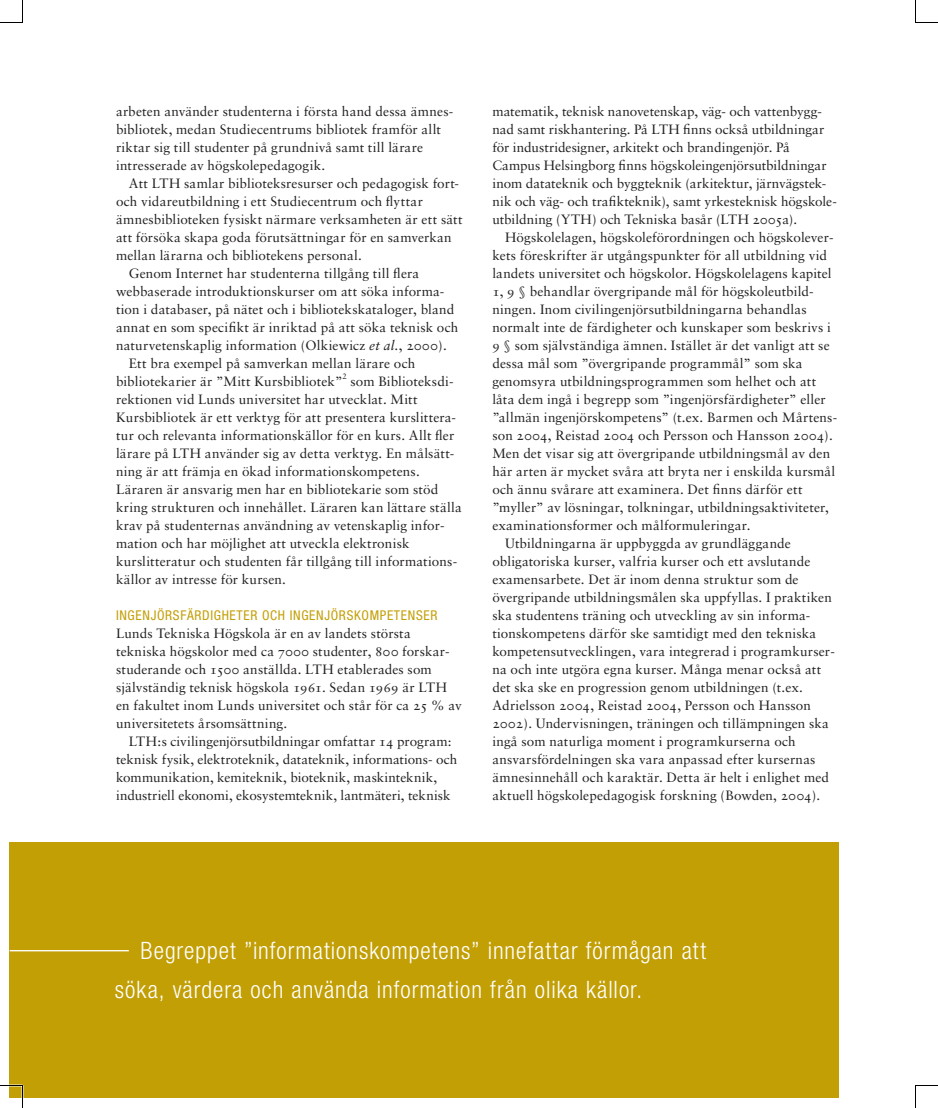
<style>
.page{position:relative;width:938px;height:1108px;background:#fff}
.page>*{position:absolute;margin:0;border:0;box-sizing:border-box;transform-origin:0 0}
.t1{font:300 condensed 24px/39px "Helvetica Neue";letter-spacing:.04em;color:#fff}
.t2{font:13.5px/18px "Sabon";letter-spacing:.01em;color:#231f20}
.t3{font:condensed 13.5px "Helvetica Neue";letter-spacing:.05em;color:#c39f06}
.t4{font:7.8px "Sabon";color:#231f20}
.s1{font-style:italic}
.s2{font-family:"Sabon Roman SC"}
</style>
<div class="page">
<div style="left:10px;top:842px;width:829px;height:256px;background:#c39f06"></div>
<hr style="left:10px;top:950px;width:119px;height:1px;background:#fff">
<svg style="left:0;top:0;width:23px;height:23px"></svg>
<svg style="left:0;top:1085px;width:23px;height:23px"></svg>
<svg style="left:915px;top:0;width:23px;height:23px"></svg>
<svg style="left:915px;top:1085px;width:23px;height:23px"></svg>
<p class="t2" style="left:116px;top:102px;width:339px">arbeten använder studenterna i första hand dessa ämnes&shy;bibliotek, medan Studiecentrums bibliotek framför allt riktar sig till studenter på grundnivå samt till lärare intresserade av högskolepedagogik.</p>
<p class="t2" style="left:129px;top:174px;width:332px">Att LTH samlar biblioteksresurser och pedagogisk fort-</p>
<p class="t2" style="left:116px;top:192px;width:308px">och vidareutbildning i ett Studiecentrum och flyttar</p>
<p class="t2" style="left:116px;top:210px;width:348px">ämnesbiblioteken fysiskt närmare verksamheten är ett sätt</p>
<p class="t2" style="left:116px;top:228px;width:337px">att försöka skapa goda förutsättningar för en samverkan</p>
<p class="t2" style="left:116px;top:246px;width:247px">mellan lärarna och bibliotekens personal.</p>
<p class="t2" style="left:129px;top:264px;width:292px">Genom Internet har studenterna tillgång till flera</p>
<p class="t2" style="left:116px;top:282px;width:330px">webbaserade introduktionskurser om att söka informa-</p>
<p class="t2" style="left:116px;top:300px;width:340px">tion i databaser, på nätet och i bibliotekskataloger, bland</p>
<p class="t2" style="left:116px;top:318px;width:344px">annat en som specifikt är inriktad på att söka teknisk och</p>
<p class="t2" style="left:116px;top:336px;width:332px">naturvetenskaplig information (Olkiewicz <span class="s1">et al.</span>, <span class="s2">2000</span>).</p>
<p class="t2" style="left:129px;top:354px;width:288px">Ett bra exempel på samverkan mellan lärare och</p>
<p class="t2" style="left:116px;top:372px;width:228px">bibliotekarier är ”Mitt Kursbibliotek”</p>
<p class="t4" style="left:342px;top:371px;width:6px">2</p>
<p class="t2" style="left:116px;top:372px;width:347px;text-indent:234px">som Biblioteksdi&shy;rektionen vid Lunds universitet har utvecklat. Mitt Kursbibliotek är ett verktyg för att presentera kurslittera&shy;tur och relevanta informationskällor för en kurs. Allt fler lärare på LTH använder sig av detta verktyg. En målsätt&shy;ning är att främja en ökad informationskompetens.<br>Läraren är ansvarig men har en bibliotekarie som stöd kring strukturen och innehållet. Läraren kan lättare ställa krav på studenternas användning av vetenskaplig infor&shy;mation och har möjlighet att utveckla elektronisk kurslitteratur och studenten får tillgång till informations&shy;källor av intresse för kursen.</p>
<p class="t3" style="left:116px;top:607px;width:323px">INGENJÖRSFÄRDIGHETER OCH INGENJÖRSKOMPETENSER</p>
<p class="t2" style="left:116px;top:624px;width:347px">Lunds Tekniska Högskola är en av landets största tekniska högskolor med ca <span class="s2">7000</span> studenter, <span class="s2">800</span> forskar&shy;studerande och <span class="s2">1500</span> anställda. LTH etablerades som självständig teknisk högskola <span class="s2">1961</span>. Sedan <span class="s2">1969</span> är LTH en fakultet inom Lunds universitet och står för ca <span class="s2">25</span> % av universitetets årsomsättning.</p>
<p class="t2" style="left:116px;top:732px;width:343px;text-indent:13px">LTH:s civilingenjörsutbildningar omfattar <span class="s2">14</span> program: teknisk fysik, elektroteknik, datateknik, informations- och kommunikation, kemiteknik, bioteknik, maskinteknik, industriell ekonomi, ekosystemteknik, lantmäteri, teknisk</p>
<p class="t2" style="left:492px;top:102px;width:346px">matematik, teknisk nanovetenskap, väg- och vattenbygg&shy;nad samt riskhantering. På LTH finns också utbildningar för industridesigner, arkitekt och brandingenjör. På Campus Helsingborg finns högskoleingenjörsutbildningar inom datateknik och byggteknik (arkitektur, järnvägstek&shy;nik och väg- och trafikteknik), samt yrkesteknisk högskole&shy;utbildning (YTH) och Tekniska basår (LTH <span class="s2">2005</span>a).</p>
<p class="t2" style="left:505px;top:228px;width:330px">Högskolelagen, högskoleförordningen och högskolever-</p>
<p class="t2" style="left:492px;top:246px;width:336px">kets föreskrifter är utgångspunkter för all utbildning vid</p>
<p class="t2" style="left:492px;top:264px;width:341px">landets universitet och högskolor. Högskolelagens kapitel</p>
<p class="t2" style="left:492px;top:282px;width:323px"><span class="s2">1, 9</span> § behandlar övergripande mål för högskoleutbild-</p>
<p class="t2" style="left:492px;top:300px;width:316px">ningen. Inom civilingenjörsutbildningarna behandlas</p>
<p class="t2" style="left:492px;top:318px;width:340px">normalt inte de färdigheter och kunskaper som beskrivs i</p>
<p class="t2" style="left:492px;top:336px;width:339px"><span class="s2">9</span> § som självständiga ämnen. Istället är det vanligt att se</p>
<p class="t2" style="left:492px;top:354px;width:312px">dessa mål som ”övergripande programmål” som ska</p>
<p class="t2" style="left:492px;top:372px;width:325px">genomsyra utbildningsprogrammen som helhet och att</p>
<p class="t2" style="left:492px;top:390px;width:335px">låta dem ingå i begrepp som ”ingenjörsfärdigheter” eller</p>
<p class="t2" style="left:492px;top:408px;width:347px">”allmän ingenjörskompetens” (t.ex. Barmen och Mårtens-</p>
<p class="t2" style="left:492px;top:426px;width:342px">son <span class="s2">2004</span>, Reistad <span class="s2">2004</span> och Persson och Hansson <span class="s2">2004</span>).</p>
<p class="t2" style="left:492px;top:444px;width:339px">Men det visar sig att övergripande utbildningsmål av den</p>
<p class="t2" style="left:492px;top:462px;width:344px">här arten är mycket svåra att bryta ner i enskilda kursmål</p>
<p class="t2" style="left:492px;top:480px;width:312px">och ännu svårare att examinera. Det finns därför ett</p>
<p class="t2" style="left:492px;top:498px;width:338px">”myller” av lösningar, tolkningar, utbildningsaktiviteter,</p>
<p class="t2" style="left:492px;top:516px;width:260px">examinationsformer och målformuleringar.</p>
<p class="t2" style="left:505px;top:534px;width:287px">Utbildningarna är uppbyggda av grundläggande</p>
<p class="t2" style="left:492px;top:552px;width:319px">obligatoriska kurser, valfria kurser och ett avslutande</p>
<p class="t2" style="left:492px;top:570px;width:308px">examensarbete. Det är inom denna struktur som de</p>
<p class="t2" style="left:492px;top:588px;width:341px">övergripande utbildningsmålen ska uppfyllas. I praktiken</p>
<p class="t2" style="left:492px;top:606px;width:320px">ska studentens träning och utveckling av sin informa-</p>
<p class="t2" style="left:492px;top:624px;width:325px">tionskompetens därför ske samtidigt med den tekniska</p>
<p class="t2" style="left:492px;top:642px;width:344px">kompetensutvecklingen, vara integrerad i programkurser-</p>
<p class="t2" style="left:492px;top:660px;width:330px">na och inte utgöra egna kurser. Många menar också att</p>
<p class="t2" style="left:492px;top:678px;width:312px">det ska ske en progression genom utbildningen (t.ex.</p>
<p class="t2" style="left:492px;top:696px;width:320px">Adrielsson <span class="s2">2004</span>, Reistad <span class="s2">2004</span>, Persson och Hansson</p>
<p class="t2" style="left:492px;top:714px;width:338px"><span class="s2">2002</span>). Undervisningen, träningen och tillämpningen ska</p>
<p class="t2" style="left:492px;top:732px;width:305px">ingå som naturliga moment i programkurserna och</p>
<p class="t2" style="left:492px;top:750px;width:325px">ansvarsfördelningen ska vara anpassad efter kursernas</p>
<p class="t2" style="left:492px;top:768px;width:338px">ämnesinnehåll och karaktär. Detta är helt i enlighet med</p>
<p class="t2" style="left:492px;top:786px;width:329px">aktuell högskolepedagogisk forskning (Bowden, <span class="s2">2004</span>).</p>
<h1 class="t1" style="left:115px;top:931px;width:593px;text-indent:26px">Begreppet ”informationskompetens” innefattar förmågan att söka, värdera och använda information från olika källor.</h1>
</div>
